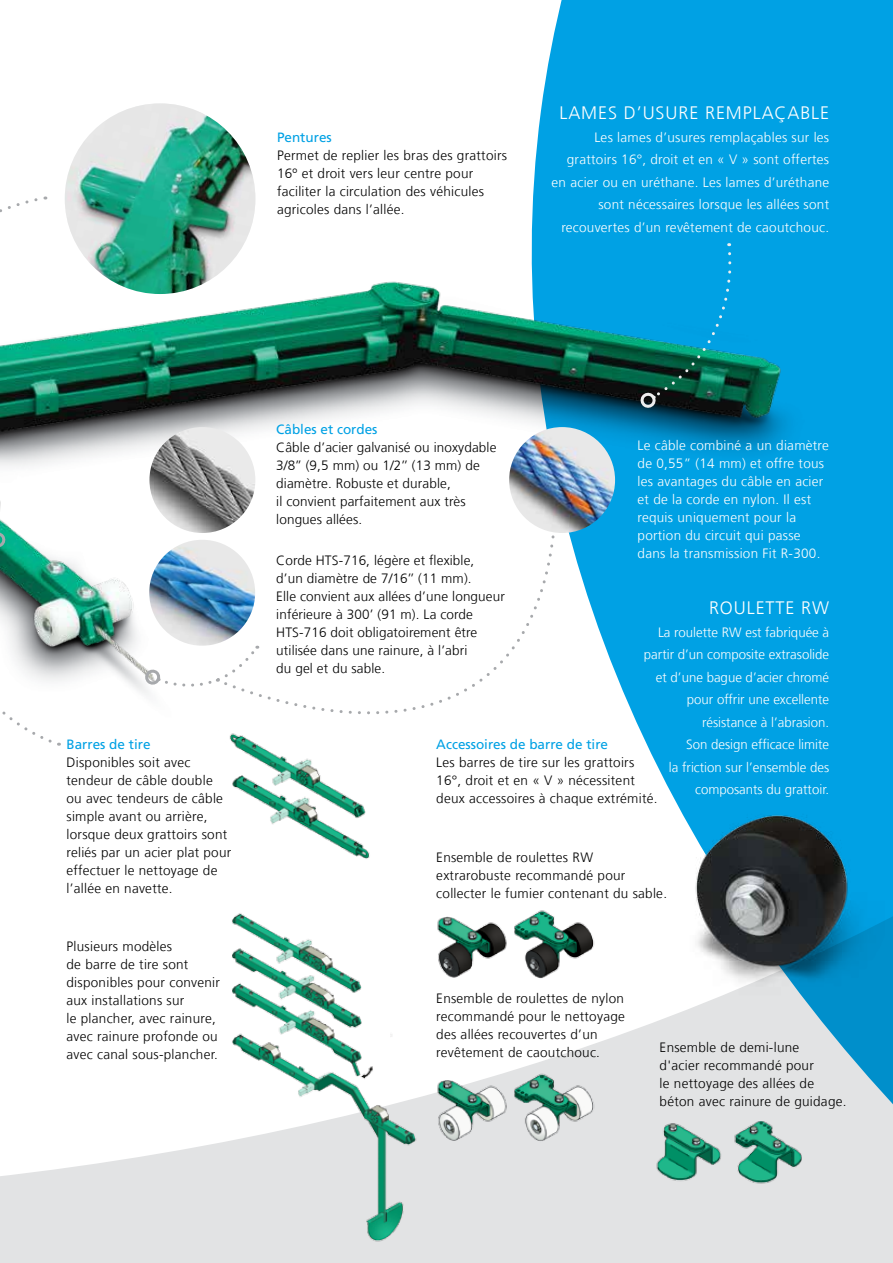
<style>
.page{position:relative;width:893px;height:1263px;background:#fff}
.page>*{position:absolute;margin:0;border:0;box-sizing:border-box;transform-origin:0 0}
.t1{font:300 18px "Frutiger LT Com";letter-spacing:.05em;color:#fff}
.t2{font:300 13.5px/18px "Frutiger LT Com";letter-spacing:.02em;color:#000}
.t3{font:300 13.5px/18px "Frutiger LT Com";letter-spacing:.02em;color:#fff;text-align:right}
.t4{font:300 13.5px/22.5px "Frutiger LT Com";color:#fff;text-align:right}
.t5{font:13.5px "Frutiger LT Com";color:#00a1e4}
</style>
<div class="page">
<div style="left:0;top:1118px;width:893px;height:145px;background:#e2e3e4"></div>
<div style="left:531px;top:0;width:362px;height:1118px;background:#00a1e4"></div>
<img style="left:0;top:264px;width:863px;height:882px">
<img style="left:65px;top:103px;width:190px;height:191px;border-radius:95px">
<svg style="left:0;top:196px;width:46px;height:176px"></svg>
<svg style="left:637px;top:243px;width:95px;height:166px;background:#0684a5"></svg>
<img style="left:220px;top:905px;width:207px;height:344px">
<img style="left:434px;top:1054px;width:168px;height:97px">
<img style="left:652px;top:1121px;width:162px;height:68px">
<img style="left:434px;top:892px;width:168px;height:98px">
<img style="left:218px;top:727px;width:161px;height:143px">
<svg style="left:0;top:529px;width:59px;height:217px"></svg>
<img style="left:149px;top:427px;width:106px;height:106px;border-radius:53px">
<img style="left:149px;top:540px;width:106px;height:106px;border-radius:53px">
<svg style="left:222px;top:518px;width:336px;height:273px"></svg>
<svg style="left:142px;top:646px;width:116px;height:46px"></svg>
<img style="left:509px;top:427px;width:106px;height:106px;border-radius:53px">
<img style="left:661px;top:806px;width:231px;height:207px">
<p class="t5" style="left:277px;top:129px;width:56px">Pentures</p>
<p class="t2" style="left:277px;top:146px;width:232px">Permet de replier les bras des grattoirs 16º et droit vers leur centre pour faciliter la circulation des véhicules agricoles dans l’allée.</p>
<h1 class="t1" style="left:559px;top:102px;width:271px">LAMES D’USURE REMPLAÇABLE</h1>
<p class="t3" style="left:552px;top:126px;width:279px;line-height:22.5px">Les lames d’usures remplaçables sur les grattoirs 16°, droit et en « V » sont offertes en acier ou en uréthane. Les lames d’uréthane sont nécessaires lorsque les allées sont recouvertes d’un revêtement de caoutchouc.</p>
<p class="t5" style="left:67px;top:736px;width:86px">Barres de tire</p>
<p class="t2" style="left:67px;top:753px;width:166px">Disponibles soit avec tendeur de câble double ou avec tendeurs de câble simple avant ou arrière, lorsque deux grattoirs sont reliés par un acier plat pour effectuer le nettoyage de l’allée en navette.</p>
<p class="t2" style="left:67px;top:937px;width:155px">Plusieurs modèles<br>de barre de tire sont disponibles pour convenir aux installations sur<br>le plancher, avec rainure, avec rainure profonde ou avec canal sous-plancher.</p>
<p class="t5" style="left:276px;top:421px;width:103px">Câbles et cordes</p>
<p class="t2" style="left:276px;top:438px;width:222px">Câble d’acier galvanisé ou inoxydable<br>3/8’’ (9,5 mm) ou 1/2’’ (13 mm) de diamètre. Robuste et durable,<br>il convient parfaitement aux très longues allées.</p>
<p class="t2" style="left:276px;top:551px;width:230px">Corde HTS-716, légère et flexible,<br>d’un diamètre de 7/16’’ (11 mm).<br>Elle convient aux allées d’une longueur inférieure à 300’ (91 m). La corde<br>HTS-716 doit obligatoirement être utilisée dans une rainure, à l’abri<br>du gel et du sable.</p>
<p class="t3" style="left:637px;top:436px;width:193px;text-align:left">Le câble combiné a un diamètre de 0,55” (14 mm) et offre tous les avantages du câble en acier et de la corde en nylon. Il est requis uniquement pour la portion du circuit qui passe dans la transmission Fit R-300.</p>
<h1 class="t1" style="left:709px;top:597px;width:122px">ROULETTE RW</h1>
<p class="t4" style="left:644px;top:621px;width:187px">La roulette RW est fabriquée à partir d’un composite extrasolide et d’une bague d’acier chromé pour offrir une excellente résistance à l’abrasion.<br>Son design efficace limite<br>la friction sur l’ensemble des composants du grattoir.</p>
<p class="t5" style="left:436px;top:736px;width:173px">Accessoires de barre de tire</p>
<p class="t2" style="left:436px;top:753px;width:223px">Les barres de tire sur les grattoirs<br>16°, droit et en « V » nécessitent deux accessoires à chaque extrémité.</p>
<p class="t2" style="left:436px;top:848px;width:232px">Ensemble de roulettes RW extrarobuste recommandé pour collecter le fumier contenant du sable.</p>
<p class="t2" style="left:436px;top:990px;width:190px">Ensemble de roulettes de nylon recommandé pour le nettoyage des allées recouvertes d’un revêtement de caoutchouc.</p>
<p class="t2" style="left:660px;top:1038px;width:188px">Ensemble de demi-lune<br>d'acier recommandé pour<br>le nettoyage des allées de béton avec rainure de guidage.</p>
</div>
